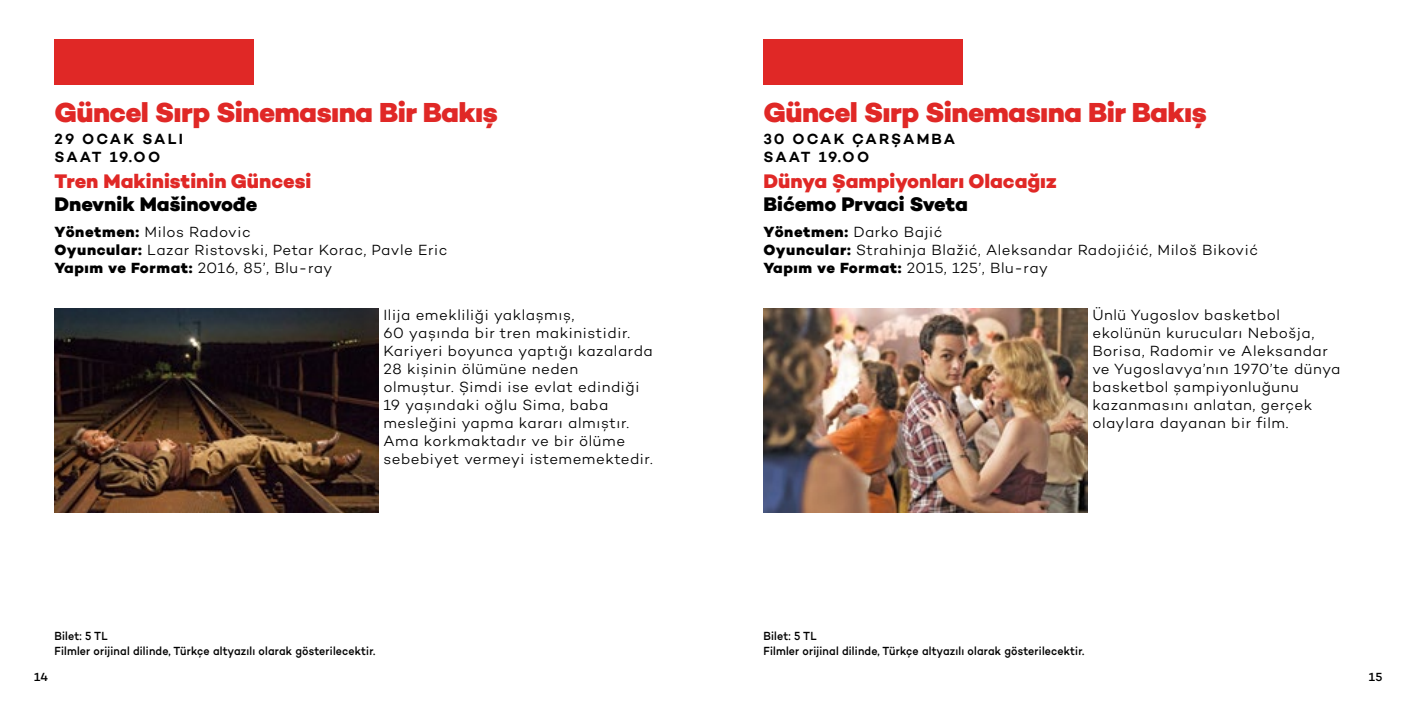
<style>
.page{position:relative;width:1418px;height:709px;background:#fff}
.page>*{position:absolute;margin:0;border:0;box-sizing:border-box;transform-origin:0 0}
.t1{font:800 28px "Campton";letter-spacing:-.02em;color:#e02826}
.t2{font:800 20px "Campton";color:#e02826}
.t3{font:800 20px "Campton";color:#000}
.t4{font:300 15px/18px "Campton";letter-spacing:.04em;color:#000}
.t5{font:600 15px/18px "Campton";letter-spacing:.135em;color:#000}
.t6{font:500 12px/14.4px "Campton";letter-spacing:.02em;color:#000;scale:.9 1}
.t7{font:500 12px "Campton";letter-spacing:.02em;color:#000}
.s1{font-weight:800}
</style>
<div class="page">
<img style="left:763px;top:308px;width:324px;height:205px">
<img style="left:54px;top:308px;width:324px;height:205px">
<div style="left:763px;top:39px;width:200px;height:46px;background:#e02826"></div>
<div style="left:54px;top:39px;width:200px;height:46px;background:#e02826"></div>
<h1 class="t1" style="left:54px;top:94px;width:445px">Güncel Sırp Sinemasına Bir Bakış</h1>
<h1 class="t1" style="left:763px;top:94px;width:445px">Güncel Sırp Sinemasına Bir Bakış</h1>
<p class="t5" style="left:54px;top:129px;width:130px">29 OCAK SALI<br>SAAT 19.OO</p>
<p class="t5" style="left:763px;top:129px;width:193px">30 OCAK ÇARŞAMBA<br>SAAT 19.OO</p>
<h2 class="t2" style="left:54px;top:168px;width:258px">Tren Makinistinin Güncesi</h2>
<h2 class="t3" style="left:54px;top:192px;width:204px">Dnevnik Mašinovođe</h2>
<h2 class="t2" style="left:763px;top:168px;width:295px">Dünya Şampiyonları Olacağız</h2>
<h2 class="t3" style="left:763px;top:192px;width:206px">Bićemo Prvaci Sveta</h2>
<p class="t4" style="left:54px;top:223px;width:394px"><span class="s1">Yönetmen:</span> Milos Radovic<br><span class="s1">Oyuncular:</span> Lazar Ristovski, Petar Korac, Pavle Eric<br><span class="s1">Yapım ve Format:</span> 2016, 85’, Blu-ray</p>
<p class="t4" style="left:763px;top:223px;width:496px"><span class="s1">Yönetmen:</span> Darko Bajić<br><span class="s1">Oyuncular:</span> Strahinja Blažić, Aleksandar Radojićić, Miloš Biković<br><span class="s1">Yapım ve Format:</span> 2015, 125’, Blu-ray</p>
<p class="t4" style="left:383px;top:306px;width:271px">Ilija emekliliği yaklaşmış,<br>60 yaşında bir tren makinistidir.<br>Kariyeri boyunca yaptığı kazalarda<br>28 kişinin ölümüne neden<br>olmuştur. Şimdi ise evlat edindiği<br>19 yaşındaki oğlu Sima, baba mesleğini yapma kararı almıştır.<br>Ama korkmaktadır ve bir ölüme sebebiyet vermeyi istememektedir.</p>
<p class="t4" style="left:1092px;top:306px;width:249px">Ünlü Yugoslov basketbol ekolünün kurucuları Nebošja,<br>Borisa, Radomir ve Aleksandar ve Yugoslavya’nın 1970’te dünya basketbol şampiyonluğunu kazanmasını anlatan, gerçek olaylara dayanan bir film.</p>
<p class="t6" style="left:54px;top:628px;width:358px">Bilet: 5 TL<br>Filmler orijinal dilinde, Türkçe altyazılı olarak gösterilecektir.</p>
<p class="t6" style="left:763px;top:628px;width:358px">Bilet: 5 TL<br>Filmler orijinal dilinde, Türkçe altyazılı olarak gösterilecektir.</p>
<p class="t7" style="left:34px;top:669px;width:16px">14</p>
<p class="t7" style="left:1368px;top:669px;width:15px">15</p>
</div>
